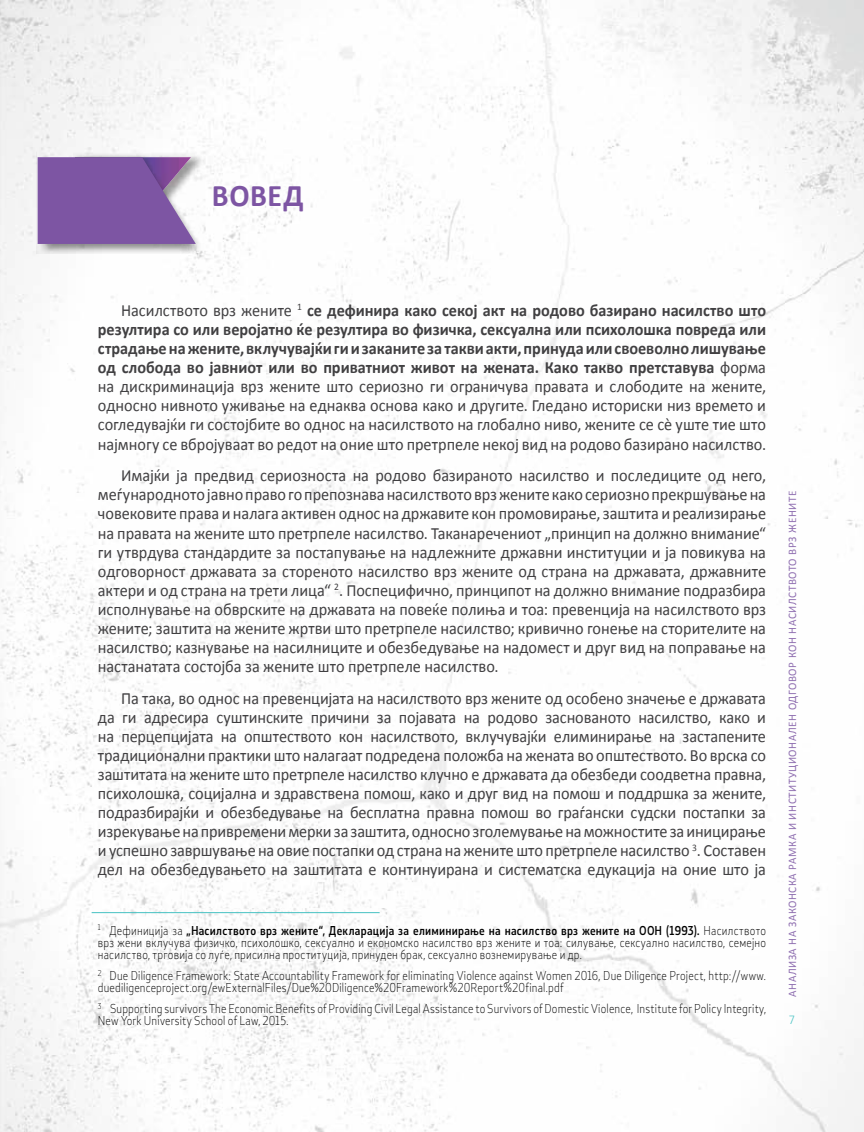
<style>
.page{position:relative;width:864px;height:1132px;background:#fff}
.page>*{position:absolute;margin:0;border:0;box-sizing:border-box;transform-origin:0 0}
.t1{font:700 31.5px "Calibri";letter-spacing:.02em;color:#7d55a3;scale:.95 1}
.t2{font:17.1px/19px "Calibri";letter-spacing:-.005em;color:#414042;text-align:justify;scale:.95 1}
.t3{font:300 13.35px "Calibri";color:#45c1c2;scale:.9 1}
.t4{font:300 12px/12.3px "Stobi Sans";letter-spacing:.015em;color:#000;scale:.9 1}
.t5{font:11.55px "Calibri";letter-spacing:.05em;color:#9070b1;scale:.96 1}
.s1{font-weight:700}
.s2{font-weight:500}
</style>
<div class="page">
<img style="left:0;top:0;width:863px;height:1131px">
<hr style="left:92px;top:912px;width:287px;height:1px;background:#45c1c2">
<img style="left:36px;top:152px;width:168px;height:102px">
<svg style="left:38px;top:157px;width:158px;height:87px;background:#8863a9"></svg>
<h1 class="t1" style="left:212px;top:175px;width:98px">ВОВЕД</h1>
<p class="t2" style="left:98px;top:301px;width:704px;text-indent:23px">Насилството врз жените <sup>1</sup> <span class="s1">се дефинира како секој акт на родово базирано насилство што резултира со или веројатно ќе резултира во физичка, сексуална или психолошка повреда или страдање на жените, вклучувајќи ги и заканите за такви акти, принуда или своеволно лишување од слобода во јавниот или во приватниот живот на жената. Како такво претставува</span> форма на дискриминација врз жените што сериозно ги ограничува правата и слободите на жените, односно нивното уживање на еднаква основа како и другите. Гледано историски низ времето и согледувајќи ги состојбите во однос на насилството на глобално ниво, жените се сè уште тие што најмногу се вбројуваат во редот на оние што претрпеле некој вид на родово базирано насилство.</p>
<p class="t2" style="left:98px;top:466px;width:704px;text-indent:23px">Имајќи ја предвид сериозноста на родово базираното насилство и последиците од него, меѓународното јавно право го препознава насилството врз жените како сериозно прекршување на човековите права и налага активен однос на државите кон промовирање, заштита и реализирање на правата на жените што претрпеле насилство. Таканаречениот „принцип на должно внимание“ ги утврдува стандардите за постапување на надлежните државни институции и ја повикува на одговорност државата за стореното насилство врз жените од страна на државата, државните актери и од страна на трети лица“ <sup>2</sup>. Поспецифично, принципот на должно внимание подразбира исполнување на обврските на државата на повеќе полиња и тоа: превенција на насилството врз жените; заштита на жените жртви што претрпеле насилство; кривично гонење на сторителите на насилство; казнување на насилниците и обезбедување на надомест и друг вид на поправање на настанатата состојба за жените што претрпеле насилство.</p>
<p class="t2" style="left:98px;top:688px;width:704px;text-indent:23px">Па така, во однос на превенцијата на насилството врз жените од особено значење е државата да ги адресира суштинските причини за појавата на родово заснованото насилство, како и на перцепцијата на општеството кон насилството, вклучувајќи елиминирање на застапените традиционални практики што налагаат подредена положба на жената во општеството. Во врска со заштитата на жените што претрпеле насилство клучно е државата да обезбеди соодветна правна, психолошка, социјална и здравствена помош, како и друг вид на помош и поддршка за жените, подразбирајќи и обезбедување на бесплатна правна помош во граѓански судски постапки за изрекување на привремени мерки за заштита, односно зголемување на можностите за иницирање и успешно завршување на овие постапки од страна на жените што претрпеле насилство <sup>3</sup>. Составен дел на обезбедувањето на заштитата е континуирана и систематска едукација на оние што ја</p>
<p class="t4" style="left:98px;top:923px;width:743px;text-align:justify"><sup>1</sup> Дефиниција за <span class="s2">„Насилството врз жените“, Декларација за елиминирање на насилство врз жените на ООН (1993).</span> Насилството врз жени вклучува физичко, психолошко, сексуално и економско насилство врз жените и тоа: силување, сексуално насилство, семејно насилство, трговија со луѓе, присилна проституција, принуден брак, сексуално вознемирување и др.</p>
<p class="t4" style="left:98px;top:968px;width:743px"><sup>2</sup> Due Diligence Framework: State Accountability Framework for eliminating Violence against Women 2016, Due Diligence Project, http://www. duediligenceproject.org/ewExternalFiles/Due%20Diligence%20Framework%20Report%20final.pdf</p>
<p class="t4" style="left:98px;top:1001px;width:743px"><sup>3</sup> Supporting survivors The Economic Benefits of Providing Civil Legal Assistance to Survivors of Domestic Violence, Institute for Policy Integrity,<br>New York University School of Law, 2015.</p>
<p class="t5" style="left:784px;top:996px;width:528px;rotate:-90deg">АНАЛИЗА НА ЗАКОНСКА РАМКА И ИНСТИТУЦИОНАЛЕН ОДГОВОР КОН НАСИЛСТВОТО ВРЗ ЖЕНИТЕ</p>
<p class="t3" style="left:788px;top:1011px;width:8px">7</p>
</div>
